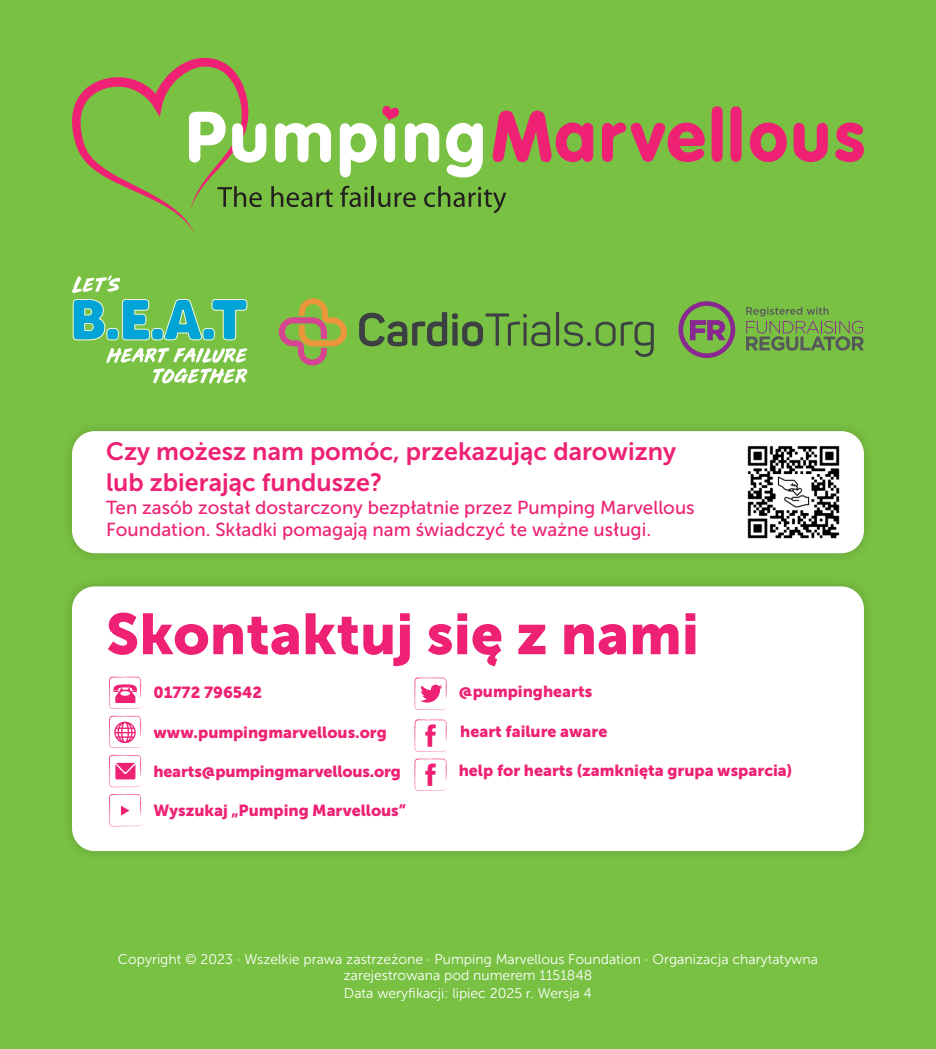
<style>
.page{position:relative;width:936px;height:1049px;background:#fff}
.page>*{position:absolute;margin:0;border:0;box-sizing:border-box;transform-origin:0 0}
.t1{font:57.2px "Museo Sans 900";color:#ee2174}
.t2{font:25px/30px "Museo Sans 700";color:#ee2174}
.t3{font:18.8px/22.6px "Museo Sans 500";color:#ee2174}
.t4{font:16px "Museo Sans 900";color:#ee2174}
.t5{font:14px/16.8px "Museo Sans 300";color:#fff;text-align:center}
</style>
<div class="page">
<div style="left:0;top:0;width:935px;height:1049px;background:#79c142"></div>
<svg style="left:106px;top:348px;width:141px;height:36px"></svg>
<svg style="left:72px;top:275px;width:48px;height:18px"></svg>
<svg style="left:73px;top:299px;width:174px;height:41px"></svg>
<svg style="left:359px;top:312px;width:191px;height:34px"></svg>
<hr style="left:556px;top:312px;width:3px;height:34px;background:#3d4042">
<svg style="left:279px;top:298px;width:68px;height:67px"></svg>
<svg style="left:564px;top:322px;width:89px;height:35px"></svg>
<svg style="left:678px;top:301px;width:57px;height:57px"></svg>
<svg style="left:746px;top:307px;width:117px;height:44px"></svg>
<svg style="left:340px;top:186px;width:27px;height:21px"></svg>
<hr style="left:364px;top:193px;width:3px;height:14px;background:#231f20">
<hr style="left:371px;top:186px;width:3px;height:21px;background:#231f20">
<svg style="left:378px;top:192px;width:37px;height:15px"></svg>
<svg style="left:424px;top:186px;width:82px;height:27px"></svg>
<svg style="left:72px;top:57px;width:261px;height:176px"></svg>
<svg style="left:340px;top:123px;width:36px;height:54px"></svg>
<svg style="left:405px;top:123px;width:34px;height:39px"></svg>
<svg style="left:446px;top:123px;width:37px;height:54px"></svg>
<svg style="left:382px;top:105px;width:17px;height:57px"></svg>
<svg style="left:492px;top:111px;width:101px;height:51px"></svg>
<svg style="left:602px;top:123px;width:102px;height:39px"></svg>
<svg style="left:711px;top:106px;width:11px;height:56px"></svg>
<svg style="left:749px;top:123px;width:37px;height:39px"></svg>
<svg style="left:793px;top:123px;width:34px;height:39px"></svg>
<svg style="left:835px;top:123px;width:28px;height:39px"></svg>
<svg style="left:730px;top:106px;width:11px;height:56px"></svg>
<div style="left:61px;top:420px;width:814px;height:144px;background:#76bc41"></div>
<div style="left:72px;top:431px;width:791px;height:122px;background:#fff;border-radius:23px"></div>
<div style="left:61px;top:575px;width:814px;height:287px;background:#76bb41"></div>
<div style="left:72px;top:586px;width:791px;height:265px;background:#fff;border-radius:23px"></div>
<svg style="left:109px;top:755px;width:32px;height:32px"></svg>
<svg style="left:414px;top:719px;width:32px;height:33px"></svg>
<svg style="left:109px;top:716px;width:32px;height:32px"></svg>
<svg style="left:414px;top:677px;width:32px;height:33px"></svg>
<svg style="left:109px;top:676px;width:32px;height:33px"></svg>
<svg style="left:414px;top:758px;width:32px;height:33px"></svg>
<svg style="left:109px;top:794px;width:32px;height:32px"></svg>
<img style="left:747px;top:445px;width:93px;height:94px">
<h2 class="t2" style="left:106px;top:437px;width:571px">Czy możesz nam pomóc, przekazując darowizny lub zbierając fundusze?</h2>
<p class="t3" style="left:106px;top:496px;width:590px">Ten zasób został dostarczony bezpłatnie przez Pumping Marvellous<br>Foundation. Składki pomagają nam świadczyć te ważne usługi.</p>
<h1 class="t1" style="left:106px;top:602px;width:594px">Skontaktuj się z nami</h1>
<p class="t4" style="left:153px;top:683px;width:110px">01772 796542</p>
<p class="t4" style="left:459px;top:683px;width:135px">@pumpinghearts</p>
<p class="t4" style="left:153px;top:723px;width:235px">www.pumpingmarvellous.org</p>
<p class="t4" style="left:460px;top:722px;width:149px">heart failure aware</p>
<p class="t4" style="left:153px;top:762px;width:249px">hearts@pumpingmarvellous.org</p>
<p class="t4" style="left:153px;top:801px;width:254px">Wyszukaj „Pumping Marvellous”</p>
<p class="t4" style="left:459px;top:761px;width:335px">help for hearts (zamknięta grupa wsparcia)</p>
<p class="t5" style="left:118px;top:950px;width:701px">Copyright © 2023 · Wszelkie prawa zastrzeżone · Pumping Marvellous Foundation · Organizacja charytatywna zarejestrowana pod numerem 1151848</p>
<p class="t5" style="left:344px;top:985px;width:249px">Data weryfikacji: lipiec 2025 r. Wersja 4</p>
</div>
